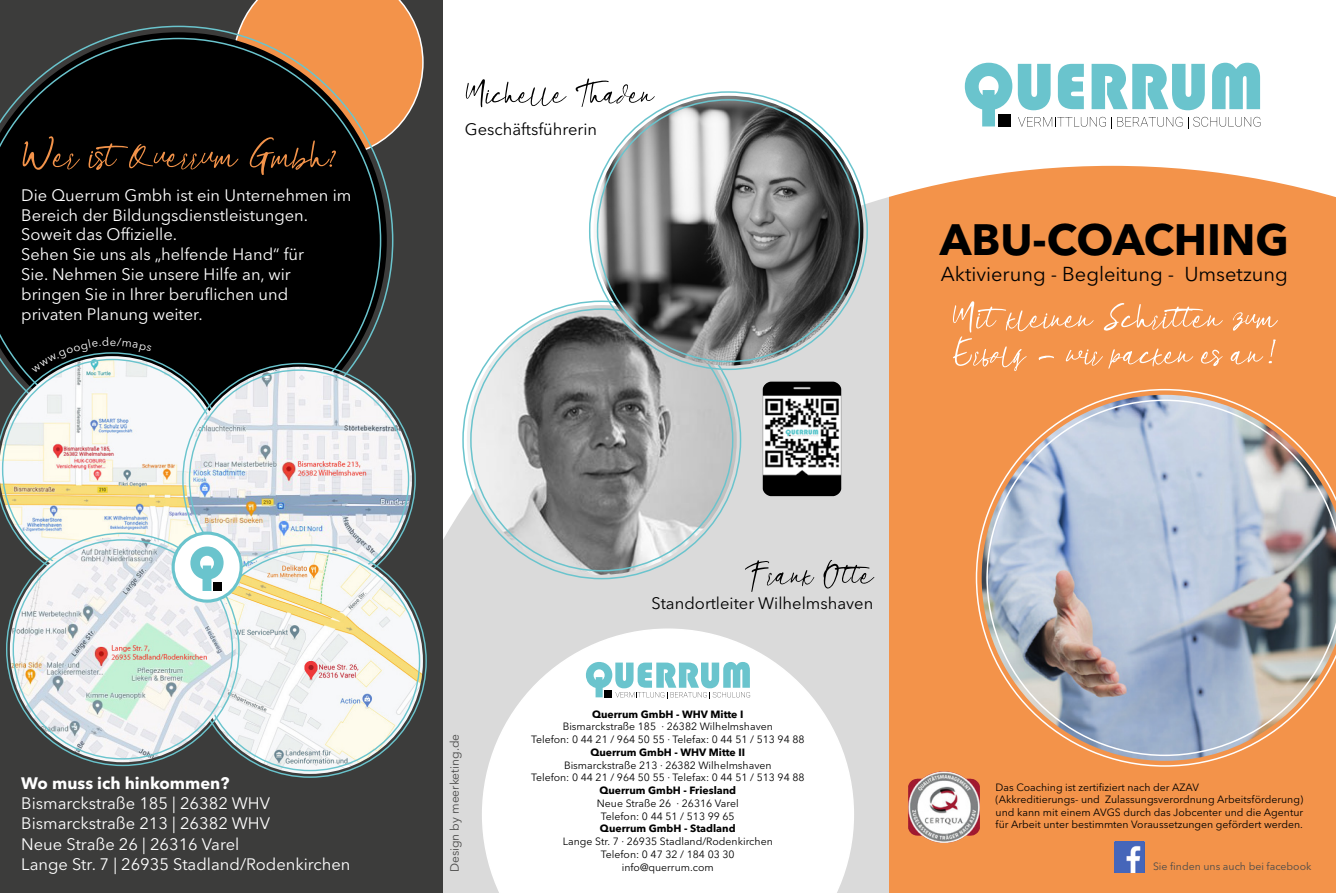
<style>
.page{position:relative;width:1336px;height:893px;background:#fff}
.page>*{position:absolute;margin:0;border:0;box-sizing:border-box;transform-origin:0 0}
.t1{font:64.5px "Beholde";color:#f3934a}
.t2{font:57px "Beholde";letter-spacing:.02em;color:#fff}
.t3{font:57px "Beholde";color:#fff}
.t4{font:51px "Beholde";color:#000}
.t5{font:51px "Beholde";letter-spacing:.02em;color:#000}
.t6{font:700 43.5px "Avenir Next LT Pro";color:#000}
.t7{font:20.1px "Avenir Next LT Pro";color:#000}
.t8{font:16.5px/19.8px "Avenir Next LT Pro";color:#fff}
.t9{font:16.5px "Avenir Next LT Pro";color:#000}
.t10{font:700 16.5px "Avenir Next LT Pro";color:#fff}
.t11{font:12px "Avenir Next LT Pro";color:#4a4a49}
.t12{font:10.5px/12.8px "Avenir Next LT Pro";color:#000;text-align:center}
.t13{font:700 10.5px "Avenir Next LT Pro";color:#000}
.t14{font:10.5px "Avenir Next LT Pro";color:#4a4a49}
.s1{font-family:"Bradley Hand ITCTT";font-style:italic;font-size:43.35px}
</style>
<div class="page">
<svg style="left:442px;top:166px;width:447px;height:727px;fill:#dadada"></svg>
<div style="left:889px;top:166px;width:446px;height:727px;background:#f3934a"></div>
<div style="left:0;top:0;width:442px;height:893px;background:#3c3c3b"></div>
<svg style="left:240px;top:0;width:183px;height:133px;background:#d6884d"></svg>
<svg style="left:964px;top:63px;width:296px;height:65px"></svg>
<svg style="left:1038px;top:355px;width:15px;height:5px"></svg>
<img style="left:975px;top:389px;width:360px;height:378px">
<svg style="left:0;top:26px;width:393px;height:389px;background:#19130e"></svg>
<svg style="left:482px;top:628px;width:372px;height:265px"></svg>
<svg style="left:586px;top:662px;width:164px;height:36px"></svg>
<img style="left:908px;top:771px;width:30px;height:68px">
<img style="left:1114px;top:842px;width:30px;height:30px">
<svg style="left:762px;top:382px;width:8px;height:6px"></svg>
<svg style="left:0;top:352px;width:229px;height:234px;background:#c9c8bd"></svg>
<img style="left:186px;top:367px;width:226px;height:225px;border-radius:113px">
<img style="left:197px;top:548px;width:226px;height:226px;border-radius:113px">
<img style="left:10px;top:536px;width:226px;height:226px;border-radius:113px">
<div style="left:173px;top:533px;width:68px;height:68px;background:#fff;border-radius:50%"></div>
<div style="left:171px;top:531px;width:72px;height:72px;border:3px solid #6ac4cd;border-radius:50%"></div>
<svg style="left:190px;top:546px;width:33px;height:45px"></svg>
<img style="left:467px;top:305px;width:269px;height:270px;border-radius:135px">
<img style="left:593px;top:96px;width:270px;height:270px;border-radius:135px">
<svg style="left:32px;top:337px;width:120px;height:36px;background:#434b4b"></svg>
<h1 class="t1" style="left:21px;top:115px;width:317px">Wer ist Querrum Gmbh?</h1>
<p class="t8" style="left:21px;top:185px;width:332px">Die Querrum Gmbh ist ein Unternehmen im Bereich der Bildungsdienstleistungen.<br>Soweit das Offizielle.<br>Sehen Sie uns als „helfende Hand“ für<br>Sie. Nehmen Sie unsere Hilfe an, wir bringen Sie in Ihrer beruflichen und privaten Planung weiter.</p>
<h3 class="t10" style="left:21px;top:773px;width:209px">Wo muss ich hinkommen?</h3>
<h3 class="t8" style="left:21px;top:793px;width:331px;line-height:20.2px">Bismarckstraße 185 | 26382 WHV Bismarckstraße 213 | 26382 WHV<br>Neue Straße 26 | 26316 Varel<br>Lange Str. 7 | 26935 Stadland/Rodenkirchen</h3>
<h3 class="t4" style="left:465px;top:62px;width:190px">Michelle Thaden</h3>
<h3 class="t9" style="left:465px;top:119px;width:134px">Geschäftsführerin</h3>
<h3 class="t6" style="left:939px;top:214px;width:351px">ABU-COACHING</h3>
<h3 class="t7" style="left:940px;top:262px;width:348px">Aktivierung - Begleitung - Umsetzung</h3>
<h2 class="t2" style="left:951px;top:282px;width:326px">Mit kleinen Schritten zum</h2>
<h2 class="t3" style="left:951px;top:318px;width:339px">Erfolg wir packen es an<span class="s1">!</span></h2>
<p class="t11" style="left:447px;top:872px;width:140px;rotate:-90deg">Design by meerketing.de</p>
<h3 class="t5" style="left:747px;top:542px;width:127px">Frank Otte</h3>
<h3 class="t9" style="left:651px;top:594px;width:223px">Standortleiter Wilhelmshaven</h3>
<p class="t13" style="left:592px;top:708px;width:153px">Querrum GmbH - WHV Mitte I</p>
<p class="t12" style="left:531px;top:720px;width:275px">Bismarckstraße 185 · 26382 Wilhelmshaven<br>Telefon: 0 44 21 / 964 50 55 · Telefax: 0 44 51 / 513 94 88</p>
<p class="t13" style="left:590px;top:746px;width:156px">Querrum GmbH - WHV Mitte II</p>
<p class="t12" style="left:531px;top:759px;width:275px">Bismarckstraße 213 · 26382 Wilhelmshaven<br>Telefon: 0 44 21 / 964 50 55 · Telefax: 0 44 51 / 513 94 88</p>
<p class="t13" style="left:599px;top:784px;width:138px">Querrum GmbH - Friesland</p>
<p class="t12" style="left:597px;top:797px;width:143px">Neue Straße 26 · 26316 Varel<br>Telefon: 0 44 51 / 513 99 65</p>
<p class="t13" style="left:600px;top:822px;width:137px">Querrum GmbH - Stadland</p>
<p class="t12" style="left:562px;top:835px;width:211px">Lange Str. 7 · 26935 Stadland/Rodenkirchen<br>Telefon: 0 47 32 / 184 03 30 info@querrum.com</p>
<p class="t12" style="left:995px;top:781px;width:309px;text-align:left">Das Coaching ist zertifiziert nach der AZAV<br>(Akkreditierungs- und Zulassungsverordnung Arbeitsförderung) und kann mit einem AVGS durch das Jobcenter und die Agentur für Arbeit unter bestimmten Voraussetzungen gefördert werden.</p>
<p class="t14" style="left:1152px;top:860px;width:160px">Sie finden uns auch bei facebook</p>
</div>
